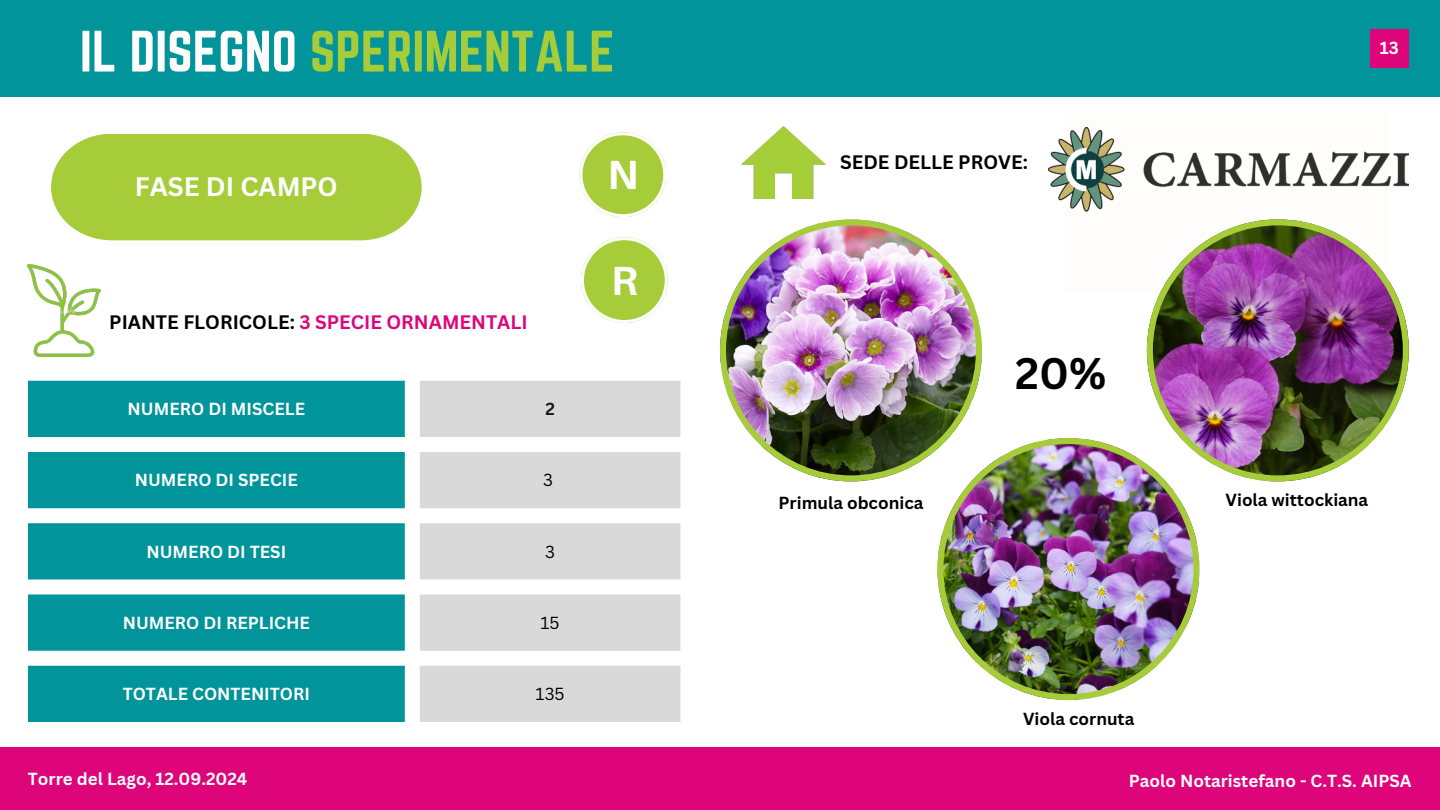
<style>
.page{position:relative;width:1440px;height:810px;background:#fff}
.page>*{position:absolute;margin:0;border:0;box-sizing:border-box;transform-origin:0 0}
.t1{font:51px "Norwester";color:#a6cd39}
.t2{font:700 43px "Canva Sans";color:#000}
.t3{font:700 40.8px "Aileron";color:#fff}
.t4{font:700 26px "Canva Sans";color:#fff}
.t5{font:700 19px "Canva Sans";color:#dd0579}
.t6{font:700 19px "Canva Sans";color:#000}
.t7{font:700 17px "Canva Sans";color:#fff}
.t8{font:700 17px "Canva Sans";color:#000}
.t9{font:700 17px "Canva Sans";color:#fefeff}
.t10{font:17px "Canva Sans";color:#000}
.t11{font:700 17px "Canva Sans";color:#191919}
.s1{color:#fefdfb}
.s2{color:#000}
</style>
<div class="page">
<div style="left:0;top:0;width:1440px;height:96px;background:#01949a"></div>
<div style="left:0;top:747px;width:1440px;height:63px;background:#dd0579"></div>
<svg style="left:51px;top:134px;width:371px;height:106px;background:#acd046"></svg>
<svg style="left:28px;top:381px;width:377px;height:341px;fill:#01949a"></svg>
<svg style="left:420px;top:381px;width:260px;height:341px;fill:#d9d9d9"></svg>
<div style="left:1064px;top:113px;width:324px;height:179px;background:#fefdfb"></div>
<img style="left:1049px;top:127px;width:359px;height:84px">
<img style="left:720px;top:219px;width:262px;height:262px">
<img style="left:1147px;top:219px;width:262px;height:262px">
<img style="left:937px;top:438px;width:262px;height:262px">
<img style="left:28px;top:264px;width:73px;height:93px">
<img style="left:742px;top:127px;width:84px;height:71px">
<div style="left:1370px;top:29px;width:39px;height:38px;background:#dd0579"></div>
<svg style="left:579px;top:132px;width:87px;height:85px"></svg>
<svg style="left:581px;top:237px;width:87px;height:86px"></svg>
<p class="t1" style="left:80px;top:21px;width:536px"><span class="s1">IL DISEGNO</span> SPERIMENTALE</p>
<h4 class="t7" style="left:1380px;top:36px;width:20px">13</h4>
<p class="t4" style="left:135px;top:168px;width:204px">FASE DI CAMPO</p>
<p class="t5" style="left:109px;top:309px;width:420px"><span class="s2">PIANTE FLORICOLE:</span> 3 SPECIE ORNAMENTALI</p>
<h3 class="t7" style="left:128px;top:397px;width:179px">NUMERO DI MISCELE</h3>
<p class="t11" style="left:545px;top:397px;width:11px">2</p>
<h4 class="t9" style="left:135px;top:468px;width:165px">NUMERO DI SPECIE</h4>
<p class="t10" style="left:543px;top:468px;width:11px">3</p>
<p class="t7" style="left:146px;top:540px;width:141px">NUMERO DI TESI</p>
<p class="t10" style="left:545px;top:540px;width:11px">3</p>
<p class="t7" style="left:123px;top:611px;width:189px">NUMERO DI REPLICHE</p>
<p class="t10" style="left:541px;top:611px;width:21px">15</p>
<p class="t7" style="left:123px;top:682px;width:189px">TOTALE CONTENITORI</p>
<p class="t10" style="left:536px;top:682px;width:30px">135</p>
<p class="t7" style="left:28px;top:767px;width:221px">Torre del Lago, 12.09.2024</p>
<p class="t3" style="left:607px;top:150px;width:32px">N</p>
<p class="t3" style="left:611px;top:255px;width:28px">R</p>
<h2 class="t6" style="left:840px;top:149px;width:189px">SEDE DELLE PROVE:</h2>
<p class="t8" style="left:779px;top:491px;width:146px">Primula obconica</p>
<p class="t2" style="left:1015px;top:343px;width:93px">20%</p>
<p class="t8" style="left:1023px;top:707px;width:113px">Viola cornuta</p>
<p class="t8" style="left:1226px;top:488px;width:144px">Viola wittockiana</p>
<p class="t7" style="left:1129px;top:768px;width:284px">Paolo Notaristefano - C.T.S. AIPSA</p>
</div>
